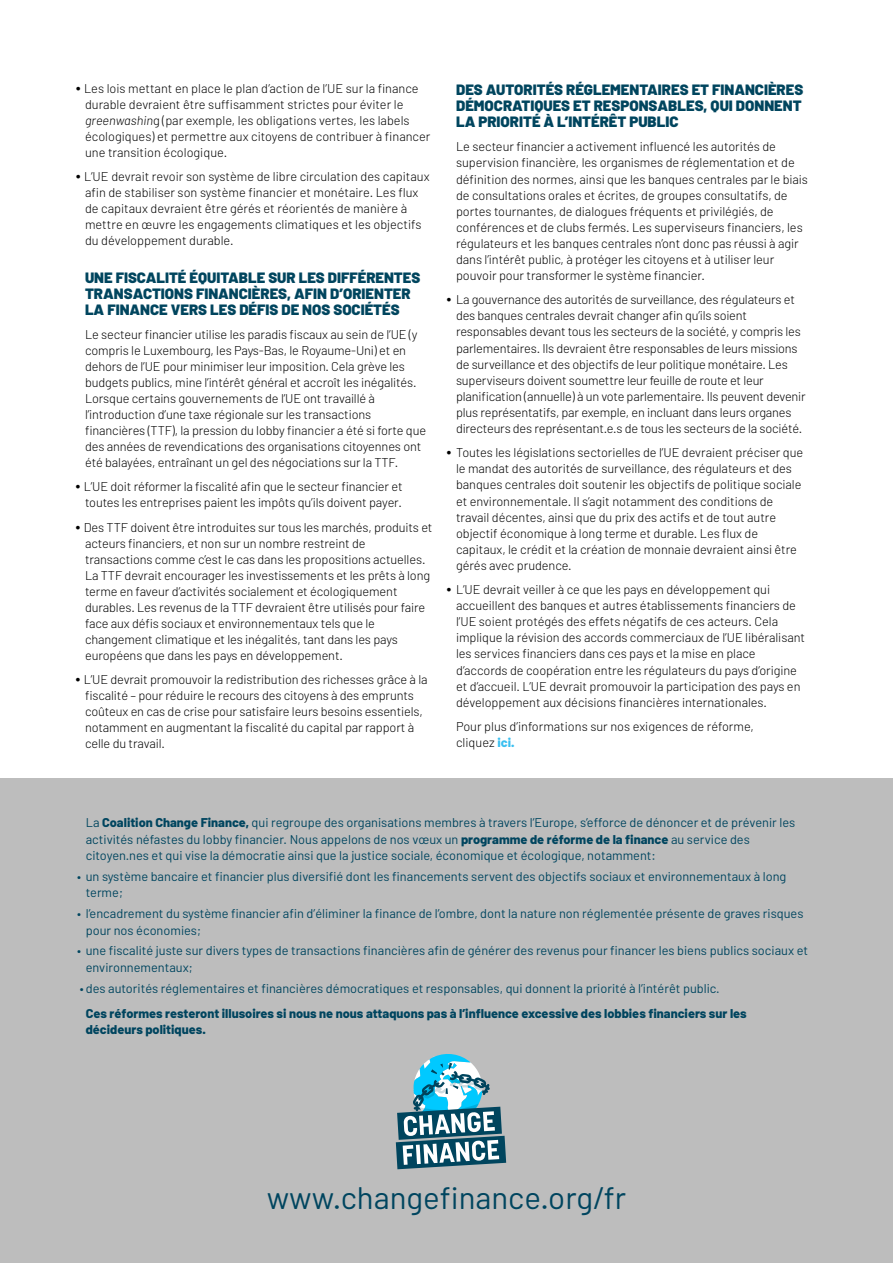
<style>
.page{position:relative;width:893px;height:1263px;background:#fff}
.page>*{position:absolute;margin:0;border:0;box-sizing:border-box;transform-origin:0 0}
.t1{font:31.2px "Barlow";color:#00455f}
.t2{font:900 15px/15.9px "Barlow";color:#00455e}
.t3{font:300 12.75px/16px "Barlow";letter-spacing:-.01em;color:#000}
.t4{font:12.75px/16.5px "Barlow";color:#00455f}
.t5{font:800 12.75px/16.5px "Barlow";color:#00455f}
.s1{font-size:16.5px}
.s2{font-style:italic}
.s3{font-weight:800;color:#3abff0}
.s4{font-weight:800}
</style>
<div class="page">
<div style="left:0;top:778px;width:893px;height:485px;background:#bdbdbd"></div>
<svg style="left:396px;top:1054px;width:110px;height:115px"></svg>
<p class="t3" style="left:85px;top:80px;width:347px;text-indent:-9px"><span class="s1">•</span> Les lois mettant en place le plan d’action de l’UE sur la finance durable devraient être suffisamment strictes pour éviter le <span class="s2">greenwashin</span>g (par exemple, les obligations vertes, les labels écologiques) et permettre aux citoyens de contribuer à financer une transition écologique.</p>
<p class="t3" style="left:85px;top:168px;width:346px;text-indent:-9px"><span class="s1">•</span> L’UE devrait revoir son système de libre circulation des capitaux afin de stabiliser son système financier et monétaire. Les flux de capitaux devraient être gérés et réorientés de manière à mettre en œuvre les engagements climatiques et les objectifs du développement durable.</p>
<p class="t2" style="left:85px;top:269px;width:337px">UNE FISCALITÉ ÉQUITABLE SUR LES DIFFÉRENTES<br>TRANSACTIONS FINANCIÈRES, AFIN D’ORIENTER<br>LA FINANCE VERS LES DÉFIS DE NOS SOCIÉTÉS</p>
<p class="t3" style="left:85px;top:326px;width:343px">Le secteur financier utilise les paradis fiscaux au sein de l’UE (y compris le Luxembourg, les Pays-Bas, le Royaume-Uni) et en dehors de l’UE pour minimiser leur imposition. Cela grève les budgets publics, mine l’intérêt général et accroît les inégalités.<br>Lorsque certains gouvernements de l’UE ont travaillé à l’introduction d’une taxe régionale sur les transactions financières (TTF), la pression du lobby financier a été si forte que des années de revendications des organisations citoyennes ont été balayées, entraînant un gel des négociations sur la TTF.</p>
<p class="t3" style="left:75px;top:478px;width:329px;text-align:right"><span class="s1">•</span> L’UE doit réformer la fiscalité afin que le secteur financier et toutes les entreprises paient les impôts qu’ils doivent payer.</p>
<p class="t3" style="left:85px;top:519px;width:349px;text-indent:-10px"><span class="s1">•</span> Des TTF doivent être introduites sur tous les marchés, produits et acteurs financiers, et non sur un nombre restreint de transactions comme c’est le cas dans les propositions actuelles.<br>La TTF devrait encourager les investissements et les prêts à long terme en faveur d’activités socialement et écologiquement durables. Les revenus de la TTF devraient être utilisés pour faire face aux défis sociaux et environnementaux tels que le changement climatique et les inégalités, tant dans les pays européens que dans les pays en développement.</p>
<p class="t3" style="left:85px;top:671px;width:344px;text-indent:-10px"><span class="s1">•</span> L’UE devrait promouvoir la redistribution des richesses grâce à la fiscalité – pour réduire le recours des citoyens à des emprunts coûteux en cas de crise pour satisfaire leurs besoins essentiels, notamment en augmentant la fiscalité du capital par rapport à celle du travail.</p>
<p class="t2" style="left:456px;top:81px;width:349px;text-align:justify">DES AUTORITÉS RÉGLEMENTAIRES ET FINANCIÈRES DÉMOCRATIQUES ET RESPONSABLES, QUI DONNENT LA PRIORITÉ À L’INTÉRÊT PUBLIC</p>
<p class="t3" style="left:456px;top:138px;width:353px">Le secteur financier a activement influencé les autorités de supervision financière, les organismes de réglementation et de définition des normes, ainsi que les banques centrales par le biais de consultations orales et écrites, de groupes consultatifs, de portes tournantes, de dialogues fréquents et privilégiés, de conférences et de clubs fermés. Les superviseurs financiers, les régulateurs et les banques centrales n’ont donc pas réussi à agir dans l’intérêt public, à protéger les citoyens et à utiliser leur pouvoir pour transformer le système financier.</p>
<p class="t3" style="left:456px;top:291px;width:351px;text-indent:-10px"><span class="s1">•</span> La gouvernance des autorités de surveillance, des régulateurs et des banques centrales devrait changer afin qu’ils soient responsables devant tous les secteurs de la société, y compris les parlementaires. Ils devraient être responsables de leurs missions de surveillance et des objectifs de leur politique monétaire. Les superviseurs doivent soumettre leur feuille de route et leur planification (annuelle) à un vote parlementaire. Ils peuvent devenir plus représentatifs, par exemple, en incluant dans leurs organes directeurs des représentant.e.s de tous les secteurs de la société.</p>
<p class="t3" style="left:456px;top:444px;width:349px;text-indent:-10px"><span class="s1">•</span> Toutes les législations sectorielles de l’UE devraient préciser que le mandat des autorités de surveillance, des régulateurs et des banques centrales doit soutenir les objectifs de politique sociale et environnementale. Il s’agit notamment des conditions de travail décentes, ainsi que du prix des actifs et de tout autre objectif économique à long terme et durable. Les flux de capitaux, le crédit et la création de monnaie devraient ainsi être gérés avec prudence.</p>
<p class="t3" style="left:456px;top:581px;width:351px;text-indent:-10px"><span class="s1">•</span> L’UE devrait veiller à ce que les pays en développement qui accueillent des banques et autres établissements financiers de l’UE soient protégés des effets négatifs de ces acteurs. Cela implique la révision des accords commerciaux de l’UE libéralisant les services financiers dans ces pays et la mise en place d’accords de coopération entre les régulateurs du pays d’origine et d’accueil. L’UE devrait promouvoir la participation des pays en développement aux décisions financières internationales.</p>
<p class="t3" style="left:456px;top:718px;width:299px">Pour plus d’informations sur nos exigences de réforme, cliquez <span class="s3">ici.</span></p>
<p class="t4" style="left:86px;top:814px;width:711px">La <span class="s4">Coalition Change Finance,</span> qui regroupe des organisations membres à travers l’Europe, s’efforce de dénoncer et de prévenir les activités néfastes du lobby financier. Nous appelons de nos vœux un <span class="s4">programme de réforme de la finance</span> au service des citoyen.nes et qui vise la démocratie ainsi que la justice sociale, économique et écologique, notamment:</p>
<p class="t4" style="left:86px;top:868px;width:702px;text-indent:-9px">• un système bancaire et financier plus diversifié dont les financements servent des objectifs sociaux et environnementaux à long terme;</p>
<p class="t4" style="left:86px;top:905px;width:719px;text-indent:-9px">• l’encadrement du système financier afin d’éliminer la finance de l’ombre, dont la nature non réglementée présente de graves risques pour nos économies;</p>
<p class="t4" style="left:86px;top:942px;width:724px;text-indent:-9px">• une fiscalité juste sur divers types de transactions financières afin de générer des revenus pour financer les biens publics sociaux et environnementaux;</p>
<p class="t4" style="left:80px;top:979px;width:641px">• des autorités réglementaires et financières démocratiques et responsables, qui donnent la priorité à l’intérêt public.</p>
<p class="t5" style="left:86px;top:1005px;width:663px">Ces réformes resteront illusoires si nous ne nous attaquons pas à l’influence excessive des lobbies financiers sur les décideurs politiques.</p>
<h1 class="t1" style="left:267px;top:1178px;width:361px">www.changefinance.org/fr</h1>
</div>
